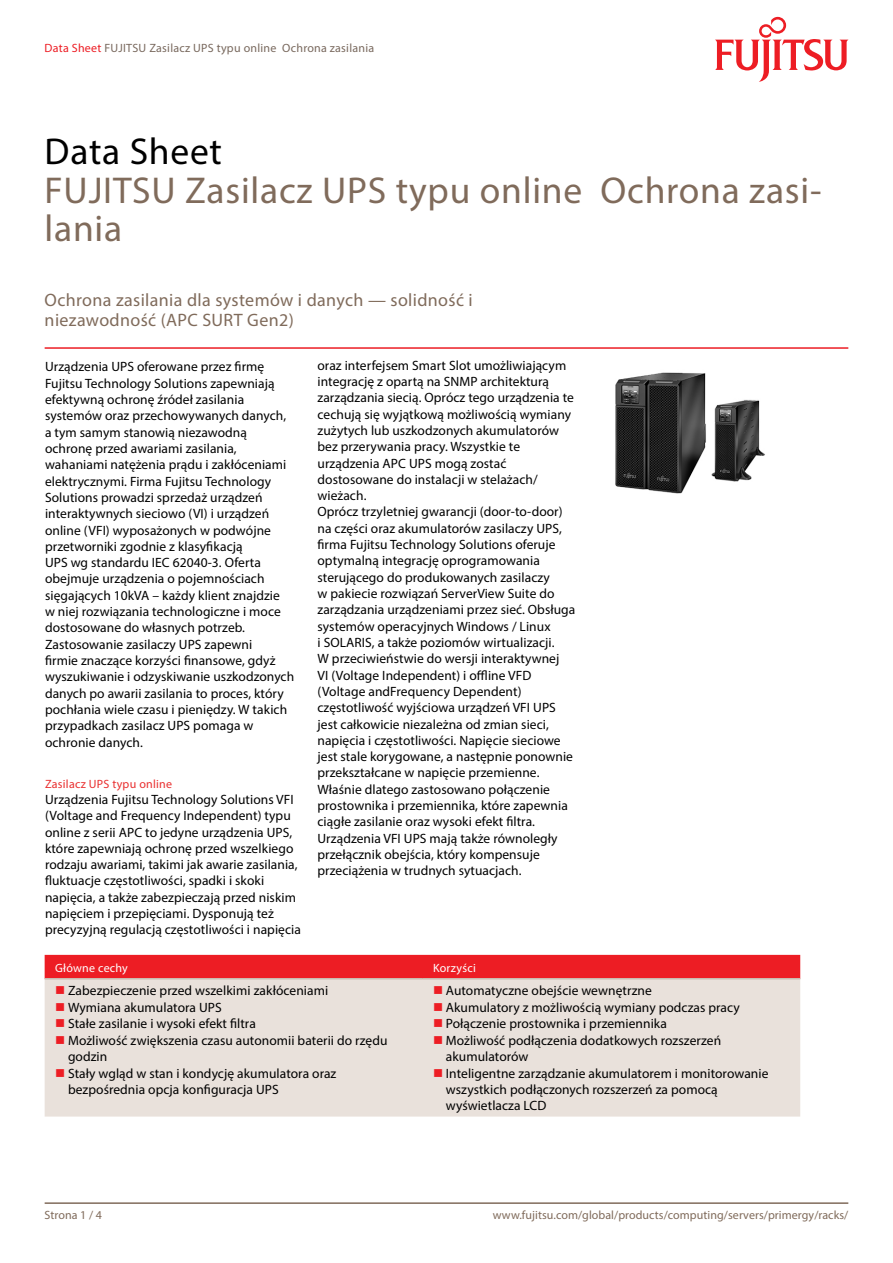
<style>
.page{position:relative;width:893px;height:1263px;background:#fff}
.page>*{position:absolute;margin:0;border:0;box-sizing:border-box;transform-origin:0 0}
.t1{font:37.5px/38.7px "Myriad Pro";letter-spacing:.02em;color:#806b5b}
.t2{font:37.5px "Myriad Pro";letter-spacing:.02em;color:#000}
.t3{font:18px/19.5px "Myriad Pro";letter-spacing:.02em;color:#806b5b}
.t4{font:13.5px/16.4px "Myriad Pro";letter-spacing:.005em;color:#000}
.t5{font:12px "Myriad Pro";letter-spacing:.005em;color:#806b5b}
.t6{font:12px "Myriad Pro";letter-spacing:.02em;color:#79695e}
.t7{font:12px "Myriad Pro";letter-spacing:.02em;color:#e93030}
.t8{font:12px "Myriad Pro";letter-spacing:.02em;color:#fff}
.s1{color:#ed1d24}
</style>
<div class="page">
<hr style="left:45px;top:1202px;width:803px;height:2px;background:#806b5b">
<hr style="left:45px;top:347px;width:803px;height:2px;background:#ed1d24">
<svg style="left:715px;top:17px;width:133px;height:65px"></svg>
<div style="left:45px;top:955px;width:755px;height:23px;background:#ed1d24"></div>
<div style="left:45px;top:979px;width:755px;height:137px;background:#e9e1db"></div>
<hr style="left:45px;top:978px;width:377px;height:1px;background:#c9bbb0">
<hr style="left:422px;top:978px;width:378px;height:1px;background:#c9bbb0">
<img style="left:615px;top:372px;width:150px;height:122px">
<svg style="left:56px;top:986px;width:8px;height:8px"></svg>
<svg style="left:434px;top:986px;width:8px;height:8px"></svg>
<svg style="left:56px;top:1003px;width:8px;height:8px"></svg>
<svg style="left:434px;top:1003px;width:8px;height:8px"></svg>
<svg style="left:56px;top:1019px;width:8px;height:8px"></svg>
<svg style="left:434px;top:1019px;width:8px;height:8px"></svg>
<svg style="left:56px;top:1036px;width:8px;height:8px"></svg>
<svg style="left:434px;top:1036px;width:8px;height:8px"></svg>
<svg style="left:56px;top:1069px;width:8px;height:7px"></svg>
<svg style="left:434px;top:1069px;width:8px;height:7px"></svg>
<p class="t6" style="left:45px;top:40px;width:331px"><span class="s1">Data Sheet</span> FUJITSU Zasilacz UPS typu online Ochrona zasilania</p>
<h1 class="t2" style="left:45px;top:128px;width:179px">Data Sheet</h1>
<h1 class="t1" style="left:45px;top:170px;width:778px">FUJITSU Zasilacz UPS typu online Ochrona zasi&shy;lania</h1>
<h2 class="t3" style="left:45px;top:290px;width:430px">Ochrona zasilania dla systemów i danych — solidność i niezawodność (APC SURT Gen2)</h2>
<p class="t4" style="left:45px;top:358px;width:251px">Urządzenia UPS oferowane przez firmę Fujitsu Technology Solutions zapewniają efektywną ochronę źródeł zasilania systemów oraz przechowywanych danych, a tym samym stanowią niezawodną ochronę przed awariami zasilania, wahaniami natężenia prądu i zakłóceniami elektrycznymi. Firma Fujitsu Technology Solutions prowadzi sprzedaż urządzeń interaktywnych sieciowo (VI) i urządzeń online (VFI) wyposażonych w podwójne przetworniki zgodnie z klasyfikacją<br>UPS wg standardu IEC 62040-3. Oferta obejmuje urządzenia o pojemnościach sięgających 10kVA – każdy klient znajdzie<br>w niej rozwiązania technologiczne i moce dostosowane do własnych potrzeb.<br>Zastosowanie zasilaczy UPS zapewni<br>firmie znaczące korzyści finansowe, gdyż wyszukiwanie i odzyskiwanie uszkodzonych danych po awarii zasilania to proces, który pochłania wiele czasu i pieniędzy. W takich przypadkach zasilacz UPS pomaga w ochronie danych.</p>
<p class="t7" style="left:45px;top:776px;width:129px">Zasilacz UPS typu online</p>
<p class="t4" style="left:45px;top:791px;width:257px">Urządzenia Fujitsu Technology Solutions VFI (Voltage and Frequency Independent) typu online z serii APC to jedyne urządzenia UPS, które zapewniają ochronę przed wszelkiego rodzaju awariami, takimi jak awarie zasilania, fluktuacje częstotliwości, spadki i skoki napięcia, a także zabezpieczają przed niskim napięciem i przepięciami. Dysponują też precyzyjną regulacją częstotliwości i napięcia</p>
<p class="t4" style="left:317px;top:357px;width:259px">oraz interfejsem Smart Slot umożliwiającym integrację z opartą na SNMP architekturą zarządzania siecią. Oprócz tego urządzenia te cechują się wyjątkową możliwością wymiany zużytych lub uszkodzonych akumulatorów bez przerywania pracy. Wszystkie te urządzenia APC UPS mogą zostać dostosowane do instalacji w stelażach/ wieżach.<br>Oprócz trzyletniej gwarancji (door-to-door) na części oraz akumulatorów zasilaczy UPS, firma Fujitsu Technology Solutions oferuje optymalną integrację oprogramowania sterującego do produkowanych zasilaczy<br>w pakiecie rozwiązań ServerView Suite do zarządzania urządzeniami przez sieć. Obsługa systemów operacyjnych Windows / Linux<br>i SOLARIS, a także poziomów wirtualizacji.<br>W przeciwieństwie do wersji interaktywnej<br>VI (Voltage Independent) i offline VFD (Voltage andFrequency Dependent) częstotliwość wyjściowa urządzeń VFI UPS jest całkowicie niezależna od zmian sieci, napięcia i częstotliwości. Napięcie sieciowe jest stale korygowane, a następnie ponownie przekształcane w napięcie przemienne.<br>Właśnie dlatego zastosowano połączenie prostownika i przemiennika, które zapewnia ciągłe zasilanie oraz wysoki efekt filtra.<br>Urządzenia VFI UPS mają także równoległy przełącznik obejścia, który kompensuje przeciążenia w trudnych sytuacjach.</p>
<p class="t8" style="left:55px;top:961px;width:74px">Główne cechy</p>
<p class="t8" style="left:433px;top:961px;width:44px">Korzyści</p>
<p class="t4" style="left:68px;top:982px;width:262px">Zabezpieczenie przed wszelkimi zakłóceniami</p>
<p class="t4" style="left:446px;top:982px;width:208px">Automatyczne obejście wewnętrzne</p>
<p class="t4" style="left:68px;top:999px;width:155px">Wymiana akumulatora UPS</p>
<p class="t4" style="left:446px;top:999px;width:296px">Akumulatory z możliwością wymiany podczas pracy</p>
<p class="t4" style="left:68px;top:1015px;width:189px">Stałe zasilanie i wysoki efekt filtra</p>
<p class="t4" style="left:446px;top:1015px;width:223px">Połączenie prostownika i przemiennika</p>
<p class="t4" style="left:68px;top:1032px;width:321px">Możliwość zwiększenia czasu autonomii baterii do rzędu godzin</p>
<p class="t4" style="left:446px;top:1032px;width:277px">Możliwość podłączenia dodatkowych rozszerzeń akumulatorów</p>
<p class="t4" style="left:68px;top:1065px;width:270px">Stały wgląd w stan i kondycję akumulatora oraz bezpośrednia opcja konfiguracja UPS</p>
<p class="t4" style="left:446px;top:1065px;width:324px">Inteligentne zarządzanie akumulatorem i monitorowanie wszystkich podłączonych rozszerzeń za pomocą wyświetlacza LCD</p>
<p class="t5" style="left:45px;top:1207px;width:59px">Strona 1 / 4</p>
<p class="t5" style="left:493px;top:1207px;width:357px">www.fujitsu.com/global/products/computing/servers/primergy/racks/</p>
</div>
